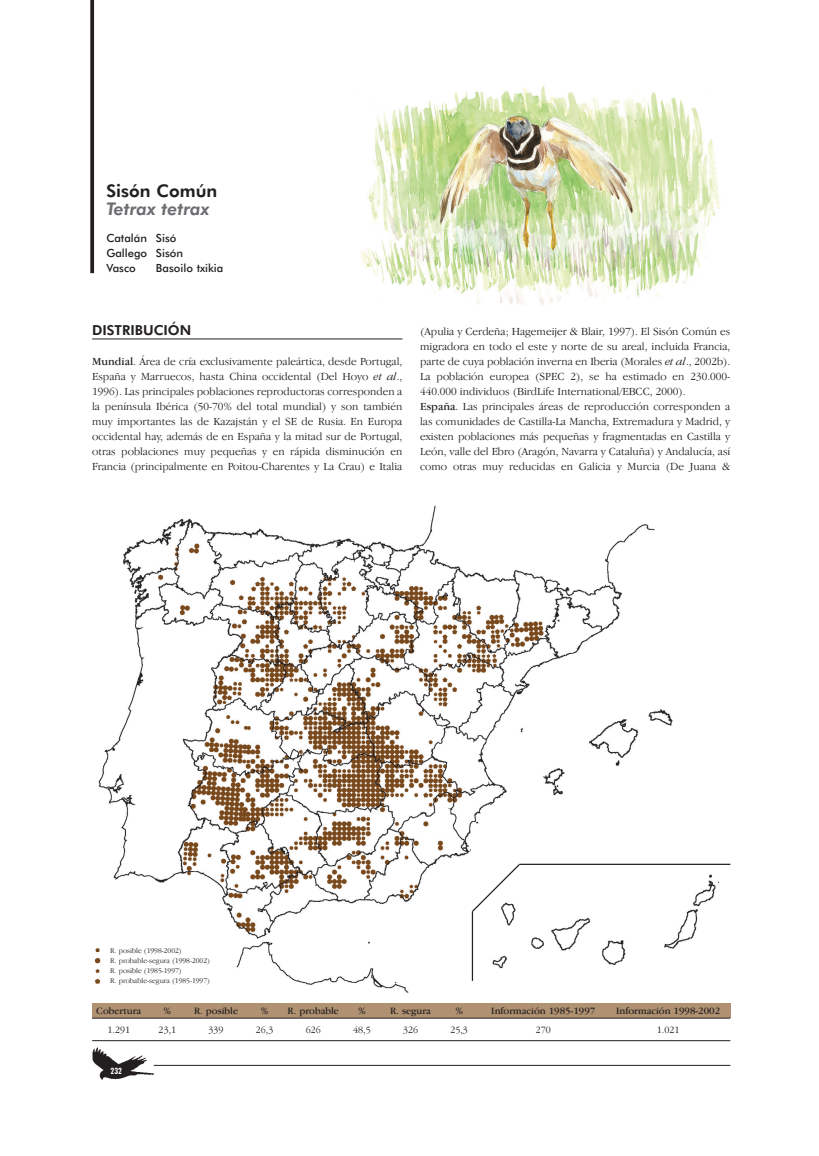
<style>
.page{position:relative;width:819px;height:1156px;background:#fff}
.page>*{position:absolute;margin:0;border:0;box-sizing:border-box;transform-origin:0 0}
.t1{font:italic 800 17.5px "Futura BT";color:#6c6d70}
.t2{font:800 17.5px "Futura BT";color:#231f20}
.t3{font:800 13.75px "Futura BT";color:#231f20}
.t4{font:300 11.25px/15px "Garamond IT Cby BT";color:#231f20;text-align:justify}
.t5{font:500 11.25px/15px "Futura BT";color:#231f20}
.t6{font:10px "Garamond IT Cby BT";color:#231f20}
.t7{font:300 10px "Garamond IT Cby BT";color:#231f20}
.t8{font:700 condensed 8.75px "Futura BT";color:#fff}
.t9{font:300 7.5px/10px "Garamond IT Cby BT";color:#231f20}
.s1{font-weight:400}
.s2{font-style:italic}
</style>
<div class="page">
<hr style="left:92px;top:338px;width:310px;height:1px;background:#231f20">
<img style="left:361px;top:86px;width:359px;height:219px">
<svg style="left:90px;top:0;width:4px;height:273px"></svg>
<img style="left:98px;top:505px;width:620px;height:487px">
<div style="left:92px;top:1002px;width:638px;height:15px;background:#b09171"></div>
<hr style="left:92px;top:1017px;width:638px;height:1px;background:#231f20">
<hr style="left:92px;top:1040px;width:638px;height:1px;background:#231f20">
<img style="left:94px;top:945px;width:14px;height:40px">
<img style="left:92px;top:1047px;width:68px;height:33px">
<hr style="left:154px;top:1064px;width:576px;height:1px;background:#231f20">
<hr style="left:472px;top:911px;width:1px;height:69px;background:#231f20">
<svg style="left:470px;top:862px;width:51px;height:51px"></svg>
<hr style="left:519px;top:863px;width:211px;height:1px;background:#231f20">
<h1 class="t2" style="left:106px;top:184px;width:112px">Sisón Común</h1>
<h1 class="t1" style="left:106px;top:202px;width:105px">Tetrax tetrax</h1>
<p class="t5" style="left:106px;top:232px;width:78px">Catalán Sisó<br>Gallego Sisón<br>Vasco</p>
<p class="t5" style="left:156px;top:262px;width:69px">Basoilo txikia</p>
<p class="t3" style="left:92px;top:324px;width:101px">DISTRIBUCIÓN</p>
<p class="t4" style="left:92px;top:355px;width:312px"><span class="s1">Mundial</span>. Área de cría exclusivamente paleártica, desde Portugal, España y Marruecos, hasta China occidental (Del Hoyo <span class="s2">et al</span>., 1996). Las principales poblaciones reproductoras corresponden a la península Ibérica (50-70% del total mundial) y son también muy importantes las de Kazajstán y el SE de Rusia. En Europa occidental hay, además de en España y la mitad sur de Portugal, otras poblaciones muy pequeñas y en rápida disminución en Francia (principalmente en Poitou-Charentes y La Crau) e Italia</p>
<p class="t4" style="left:420px;top:325px;width:312px;text-align:left">(Apulia y Cerdeña; Hagemeijer &amp; Blair, 1997). El Sisón Común es migradora en todo el este y norte de su areal, incluida Francia, parte de cuya población inverna en Iberia (Morales <span class="s2">et al</span>., 2002b).<br>La población europea (SPEC 2), se ha estimado en 230.000- 440.000 individuos (BirdLife International/EBCC, 2000).<br><span class="s1">España</span>. Las principales áreas de reproducción corresponden a las comunidades de Castilla-La Mancha, Extremadura y Madrid, y existen poblaciones más pequeñas y fragmentadas en Castilla y León, valle del Ebro (Aragón, Navarra y Cataluña) y Andalucía, así como otras muy reducidas en Galicia y Murcia (De Juana &amp;</p>
<p class="t9" style="left:110px;top:946px;width:101px">R. posible (1998-2002)<br>R. probable-segura (1998-2002)<br>R. posible (1985-1997)<br>R. probable-segura (1985-1997)</p>
<p class="t6" style="left:96px;top:1007px;width:46px">Cobertura</p>
<p class="t7" style="left:107px;top:1025px;width:24px">1.291</p>
<p class="t8" style="left:110px;top:1066px;width:13px">232</p>
<p class="t6" style="left:164px;top:1007px;width:9px">%</p>
<p class="t7" style="left:159px;top:1025px;width:19px">23,1</p>
<p class="t6" style="left:194px;top:1007px;width:46px">R. posible</p>
<p class="t7" style="left:208px;top:1025px;width:17px">339</p>
<p class="t6" style="left:261px;top:1007px;width:9px">%</p>
<p class="t7" style="left:256px;top:1025px;width:19px">26,3</p>
<p class="t6" style="left:287px;top:1007px;width:53px">R. probable</p>
<p class="t7" style="left:306px;top:1025px;width:17px">626</p>
<p class="t6" style="left:358px;top:1007px;width:9px">%</p>
<p class="t7" style="left:353px;top:1025px;width:19px">48,5</p>
<p class="t6" style="left:390px;top:1007px;width:42px">R. segura</p>
<p class="t7" style="left:403px;top:1025px;width:17px">326</p>
<p class="t6" style="left:455px;top:1007px;width:9px">%</p>
<p class="t7" style="left:450px;top:1025px;width:19px">25,3</p>
<p class="t6" style="left:491px;top:1007px;width:105px">Información 1985-1997</p>
<p class="t7" style="left:535px;top:1025px;width:17px">270</p>
<p class="t6" style="left:616px;top:1007px;width:105px">Información 1998-2002</p>
<p class="t7" style="left:656px;top:1025px;width:24px">1.021</p>
</div>
